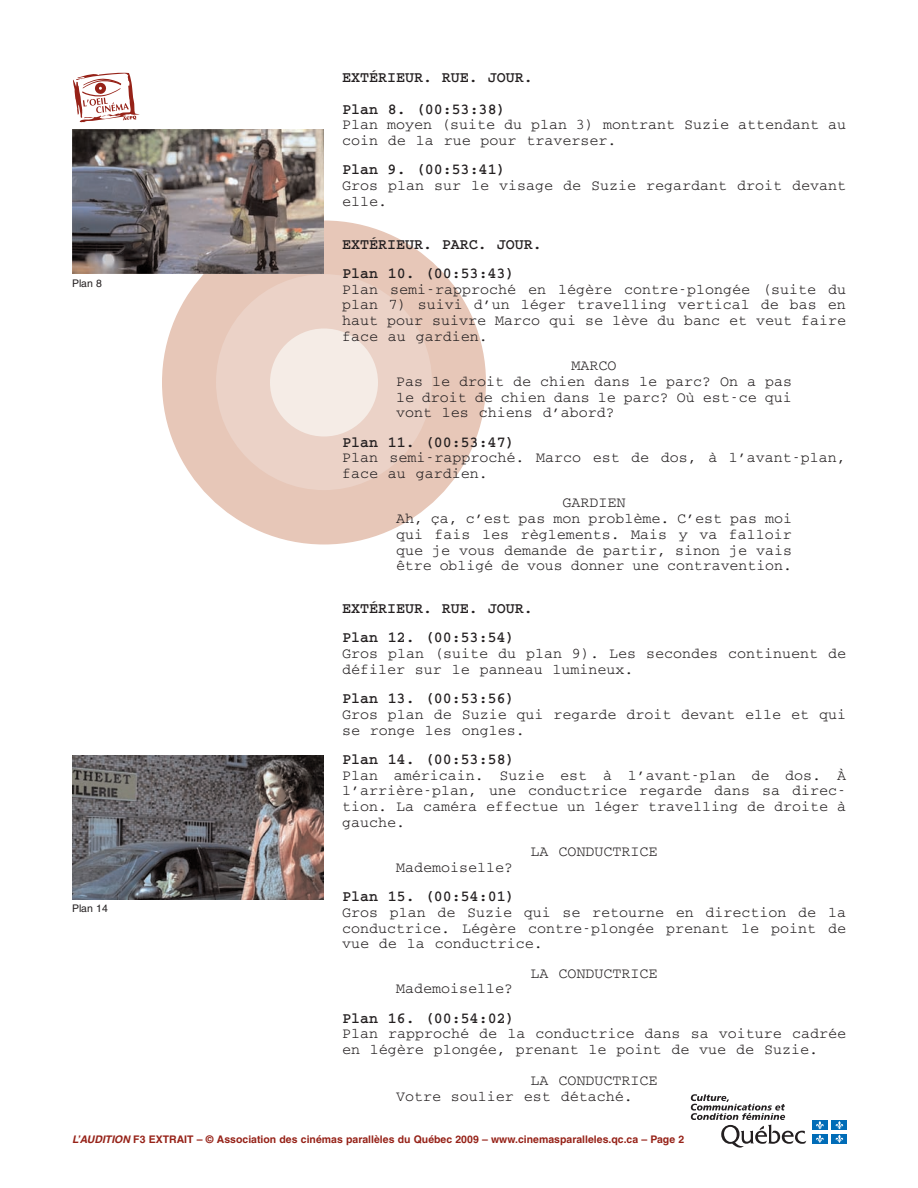
<style>
.page{position:relative;width:918px;height:1188px;background:#fff}
.page>*{position:absolute;margin:0;border:0;box-sizing:border-box;transform-origin:0 0}
.t1{font:15px/15.8px "Courier";color:#231f20}
.t2{font:700 15px/29.2px "Courier";color:#231f20}
.t3{font:700 10.5px "Helvetica";color:#962218}
.t4{font:10.5px "Helvetica";color:#231f20}
.s1{font-style:italic}
</style>
<div class="page">
<div style="left:162px;top:220px;width:324px;height:324px;background:#e7c7b8;border-radius:50%"></div>
<div style="left:216px;top:274px;width:216px;height:216px;background:#ebd2c7;border-radius:50%"></div>
<div style="left:270px;top:328px;width:108px;height:108px;background:#f5ece6;border-radius:50%"></div>
<svg style="left:691px;top:1094px;width:115px;height:54px"></svg>
<div style="left:812px;top:1120px;width:15px;height:10px;background:#006cb7"></div>
<svg style="left:816px;top:1121px;width:8px;height:8px"></svg>
<div style="left:832px;top:1120px;width:15px;height:10px;background:#006cb7"></div>
<svg style="left:835px;top:1121px;width:8px;height:8px"></svg>
<div style="left:812px;top:1134px;width:15px;height:9px;background:#006cb7"></div>
<svg style="left:816px;top:1135px;width:8px;height:8px"></svg>
<div style="left:832px;top:1134px;width:15px;height:9px;background:#006cb7"></div>
<svg style="left:835px;top:1135px;width:8px;height:8px"></svg>
<svg style="left:73px;top:73px;width:67px;height:50px"></svg>
<img style="left:72px;top:755px;width:252px;height:144px">
<img style="left:72px;top:130px;width:252px;height:144px">
<p class="t2" style="left:342px;top:63px;width:192px;line-height:31.5px">EXTÉRIEUR. RUE. JOUR.<br>Plan 8. (00:53:38)</p>
<p class="t1" style="left:342px;top:118px;width:506px">Plan moyen (suite du plan 3) montrant Suzie attendant au coin de la rue pour traverser.</p>
<p class="t2" style="left:342px;top:156px;width:165px">Plan 9. (00:53:41)</p>
<p class="t1" style="left:342px;top:179px;width:506px">Gros plan sur le visage de Suzie regardant droit devant elle.</p>
<p class="t2" style="left:342px;top:230px;width:201px">EXTÉRIEUR. PARC. JOUR.<br>Plan 10. (00:53:43)</p>
<p class="t1" style="left:342px;top:282px;width:506px;text-align:justify">Plan semi-rapproché en légère contre-plongée (suite du plan 7) suivi d’un léger travelling vertical de bas en haut pour suivre Marco qui se lève du banc et veut faire face au gardien.</p>
<p class="t1" style="left:396px;top:359px;width:398px;text-indent:176px">MARCO<br>Pas le droit de chien dans le parc? On a pas le droit de chien dans le parc? Où est-ce qui vont les chiens d’abord?</p>
<p class="t2" style="left:342px;top:428px;width:174px">Plan 11. (00:53:47)</p>
<p class="t1" style="left:342px;top:451px;width:505px">Plan semi-rapproché. Marco est de dos, à l’avant-plan, face au gardien.</p>
<p class="t1" style="left:396px;top:496px;width:398px;text-align:center">GARDIEN<br>Ah, ça, c’est pas mon problème. C’est pas moi qui fais les règlements. Mais y va falloir que je vous demande de partir, sinon je vais être obligé de vous donner une contravention.</p>
<p class="t2" style="left:342px;top:595px;width:192px">EXTÉRIEUR. RUE. JOUR.<br>Plan 12. (00:53:54)</p>
<p class="t1" style="left:342px;top:647px;width:506px">Gros plan (suite du plan 9). Les secondes continuent de défiler sur le panneau lumineux.</p>
<p class="t2" style="left:342px;top:685px;width:174px">Plan 13. (00:53:56)</p>
<p class="t1" style="left:342px;top:707px;width:506px">Gros plan de Suzie qui regarde droit devant elle et qui se ronge les ongles.</p>
<p class="t2" style="left:342px;top:745px;width:174px">Plan 14. (00:53:58)</p>
<p class="t1" style="left:342px;top:768px;width:506px;text-align:justify">Plan américain. Suzie est à l’avant-plan de dos. À l’arrière-plan, une conductrice regarde dans sa direc&shy;tion. La caméra effectue un léger travelling de droite à gauche.</p>
<p class="t1" style="left:531px;top:845px;width:128px">LA CONDUCTRICE</p>
<p class="t1" style="left:396px;top:860px;width:118px">Mademoiselle?</p>
<p class="t2" style="left:342px;top:883px;width:174px">Plan 15. (00:54:01)</p>
<p class="t1" style="left:342px;top:905px;width:506px;text-align:justify">Gros plan de Suzie qui se retourne en direction de la conductrice. Légère contre-plongée prenant le point de vue de la conductrice.</p>
<p class="t1" style="left:531px;top:966px;width:128px">LA CONDUCTRICE</p>
<p class="t1" style="left:396px;top:982px;width:118px">Mademoiselle?</p>
<p class="t2" style="left:342px;top:1004px;width:174px">Plan 16. (00:54:02)</p>
<p class="t1" style="left:342px;top:1027px;width:506px">Plan rapproché de la conductrice dans sa voiture cadrée en légère plongée, prenant le point de vue de Suzie.</p>
<p class="t1" style="left:396px;top:1073px;width:263px;text-indent:135px">LA CONDUCTRICE<br>Votre soulier est détaché.</p>
<p class="t3" style="left:72px;top:1135px;width:614px"><span class="s1">L’AUDITION</span> F3 EXTRAIT – © Association des cinémas parallèles du Québec 2009 – www.cinemasparalleles.qc.ca – Page 2</p>
<p class="t4" style="left:72px;top:279px;width:32px">Plan 8</p>
<p class="t4" style="left:72px;top:905px;width:37px">Plan 14</p>
</div>
